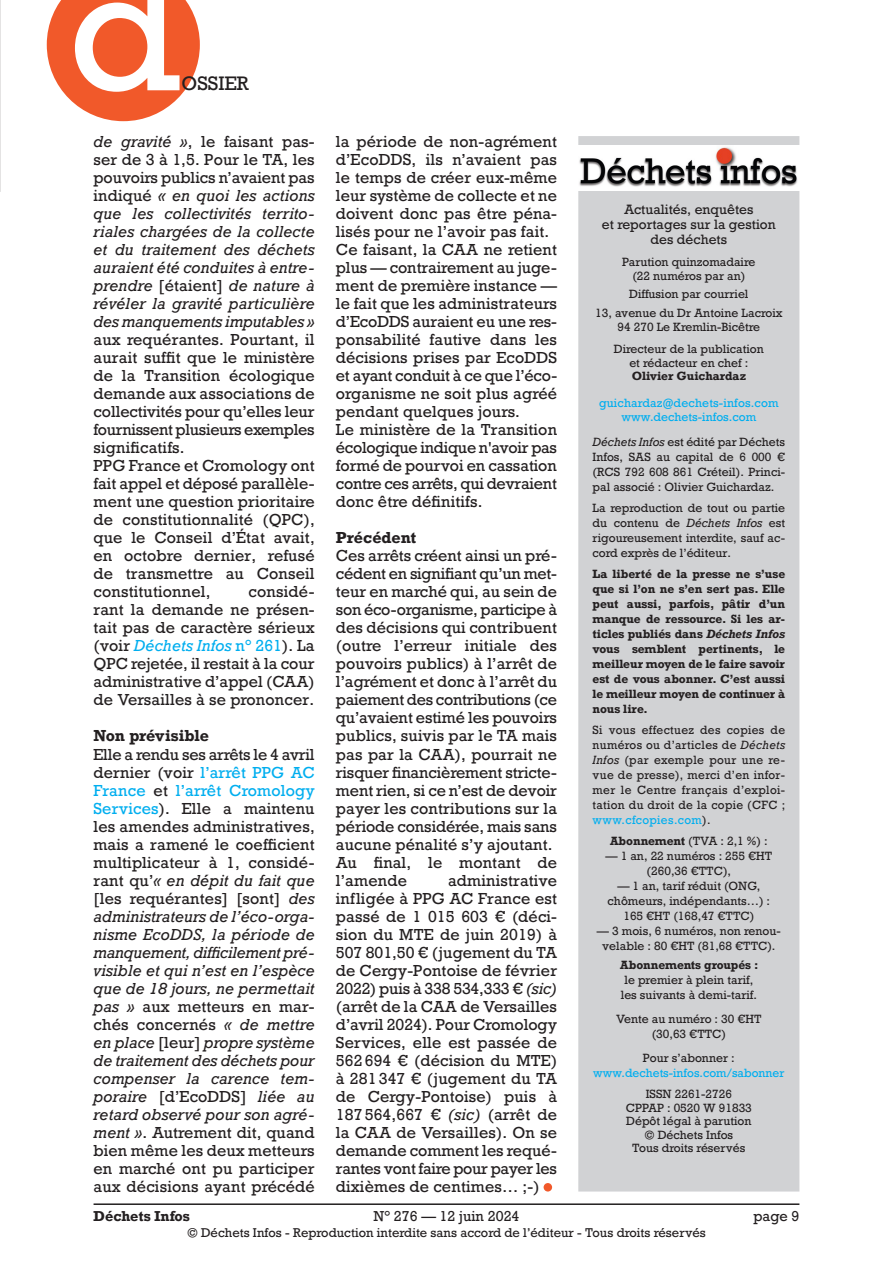
<style>
.page{position:relative;width:893px;height:1263px;background:#fff}
.page>*{position:absolute;margin:0;border:0;box-sizing:border-box;transform-origin:0 0}
.t1{font:166.5px "Rockwell";color:#fff}
.t2{font:18.3px "Rockwell";color:#231f20}
.Texte_courant{font:15px/18px "Rockwell";letter-spacing:.01em;color:#231f20;text-align:justify}
.Texte_courant-2{font:700 15px "Rockwell";letter-spacing:-.005em;color:#231f20}
.t3{font:13.5px "Rockwell";color:#231f20}
.t4{font:700 13.5px "Rockwell";color:#231f20}
.t5{font:12.75px/15.3px "Rockwell";color:#231f20;text-align:center}
.t6{font:12px "Rockwell";color:#231f20}
.t7{font:11.25px/15px "Rockwell";color:#231f20;text-align:center}
.t8{font:700 11.25px/15px "Rockwell";color:#231f20;text-align:justify}
.Intertitre_petit{font:11.25px/15px "Rockwell";color:#00aeef;text-align:center}
.s1{font-style:italic}
.s2{font-style:italic;color:#00aeef}
.s3{color:#00aeef}
.s4{font-weight:700}
.s5{color:#231f20}
</style>
<div class="page">
<hr style="left:94px;top:1203px;width:705px;height:2px;background:#231f20">
<svg style="left:0;top:0;width:1px;height:192px"></svg>
<div style="left:579px;top:137px;width:220px;height:1054px;background:#d1d2d4"></div>
<div style="left:578px;top:136px;width:221px;height:1055px;border:2px solid #d1d2d4"></div>
<div style="left:578px;top:185px;width:222px;height:6px;background:#fff"></div>
<img style="left:578px;top:145px;width:221px;height:42px">
<div style="left:544px;top:1183px;width:8px;height:8px;background:#f1592a;border-radius:50%"></div>
<svg style="left:47px;top:0;width:153px;height:121px;background:#f3734b"></svg>
<h1 class="t1" style="left:69px;top:-73px;width:114px">d</h1>
<p class="t2" style="left:182px;top:72px;width:69px">OSSIER</p>
<p class="Texte_courant" style="left:94px;top:133px;width:223px"><span class="s1">de gravité »</span>, le faisant pas&shy;ser de 3 à 1,5. Pour le TA, les pouvoirs publics n’avaient pas indiqué <span class="s1">« en quoi les actions que les collectivités territo&shy;riales chargées de la collecte et du traitement des déchets auraient été conduites à entre&shy;prendre</span> [étaient] <span class="s1">de nature à révéler la gravité particulière des manquements imputables » </span>aux requérantes. Pourtant, il aurait suffit que le ministère de la Transition écologique demande aux associations de collectivités pour qu’elles leur fournissent plusieurs exemples significatifs.</p>
<p class="Texte_courant" style="left:94px;top:457px;width:223px">PPG France et Cromology ont fait appel et déposé parallèle&shy;ment une question prioritaire de constitutionnalité (QPC), que le Conseil d’État avait, en octobre dernier, refusé de transmettre au Conseil constitutionnel,</p>
<p class="Texte_courant" style="left:94px;top:583px;width:223px;text-indent:155px">considé&shy;rant la demande ne présen&shy;tait pas de caractère sérieux (voir <span class="s2">Déchets Infos</span> <span class="s3">n° 261</span>). La QPC rejetée, il restait à la cour administrative d’appel (CAA) de Versailles à se prononcer.</p>
<p class="Texte_courant-2" style="left:94px;top:726px;width:117px">Non prévisible</p>
<p class="Texte_courant" style="left:94px;top:745px;width:223px">Elle a rendu ses arrêts le 4 avril dernier (voir <span class="s3">l’arrêt PPG AC France</span> et <span class="s3">l’arrêt Cromology Services</span>). Elle a maintenu les amendes administratives, mais a ramené le coefficient multiplicateur à 1, considé&shy;rant qu’<span class="s1">« en dépit du fait que </span>[les requérantes] [sont] <span class="s1">des administrateurs de l’éco-orga&shy;nisme EcoDDS, la période de manquement, difficilement pré&shy;visible et qui n’est en l’espèce que de 18 jours, ne permettait pas »</span> aux metteurs en mar&shy;chés concernés <span class="s1">« de mettre en place</span> [leur] <span class="s1">propre système de traitement des déchets pour compenser la carence tem&shy;poraire</span> [d’EcoDDS] <span class="s1">liée au retard observé pour son agré&shy;ment »</span>. Autrement dit, quand bien même les deux metteurs en marché ont pu participer aux décisions ayant précédé</p>
<p class="Texte_courant" style="left:336px;top:133px;width:223px">la période de non-agrément d’EcoDDS, ils n’avaient pas le temps de créer eux-même leur système de collecte et ne doivent donc pas être péna&shy;lisés pour ne l’avoir pas fait.</p>
<p class="Texte_courant" style="left:336px;top:241px;width:223px">Ce faisant, la CAA ne retient plus — contrairement au juge&shy;ment de première instance — le fait que les administrateurs d’EcoDDS auraient eu une res&shy;ponsabilité fautive dans les décisions prises par EcoDDS et ayant conduit à ce que l’éco&shy;organisme ne soit plus agréé pendant quelques jours.</p>
<p class="Texte_courant" style="left:336px;top:421px;width:223px">Le ministère de la Transition écologique indique n'avoir pas formé de pourvoi en cassation contre ces arrêts, qui devraient donc être définitifs.</p>
<p class="Texte_courant-2" style="left:336px;top:528px;width:82px">Précédent</p>
<p class="Texte_courant" style="left:336px;top:547px;width:223px">Ces arrêts créent ainsi un pré&shy;cédent en signifiant qu’un met&shy;teur en marché qui, au sein de son éco-organisme, participe à des décisions qui contribuent (outre l’erreur initiale des pouvoirs publics) à l’arrêt de l’agrément et donc à l’arrêt du paiement des contributions (ce qu’avaient estimé les pouvoirs publics, suivis par le TA mais pas par la CAA), pourrait ne risquer financièrement stricte&shy;ment rien, si ce n’est de devoir payer les contributions sur la période considérée, mais sans aucune pénalité s’y ajoutant.</p>
<p class="Texte_courant" style="left:336px;top:853px;width:223px">Au final, le montant de l’amende</p>
<p class="Texte_courant" style="left:336px;top:871px;width:223px;text-indent:112px">administrative infligée à PPG AC France est passé de 1 015 603 € (déci&shy;sion du MTE de juin 2019) à 507 801,50 € (jugement du TA de Cergy-Pontoise de février 2022) puis à 338 534,333 € <span class="s1">(sic) </span>(arrêt de la CAA de Versailles d’avril 2024). Pour Cromology Services, elle est passée de 562694 € (décision du MTE) à 281347 € (jugement du TA de Cergy-Pontoise) puis à 187564,667 € <span class="s1">(sic)</span> (arrêt de la CAA de Versailles). On se demande comment les requé&shy;rantes vont faire pour payer les dixièmes de centimes… ;-)</p>
<p class="t5" style="left:602px;top:202px;width:175px">Actualités, enquêtes<br>et reportages sur la gestion des déchets</p>
<p class="t7" style="left:622px;top:256px;width:135px;line-height:13.5px">Parution quinzomadaire (22 numéros par an)</p>
<p class="t7" style="left:629px;top:286px;width:121px">Diffusion par courriel</p>
<p class="t7" style="left:595px;top:306px;width:189px">13, avenue du Dr Antoine Lacroix</p>
<p class="t7" style="left:618px;top:319px;width:144px">94 270 Le Kremlin-Bicêtre</p>
<p class="t7" style="left:614px;top:342px;width:152px;line-height:13.5px">Directeur de la publication et rédacteur en chef :</p>
<p class="t8" style="left:632px;top:368px;width:116px">Olivier Guichardaz</p>
<p class="Intertitre_petit" style="left:599px;top:396px;width:181px">guichardaz@dechets-infos.com</p>
<p class="Intertitre_petit" style="left:621px;top:409px;width:136px">www.dechets-infos.com</p>
<p class="t7" style="left:593px;top:435px;width:194px;text-align:justify"><span class="s1">Déchets Infos</span> est édité par Déchets Infos, SAS au capital de 6 000 € (RCS 792 608 861 Créteil). Princi&shy;pal associé : Olivier Guichardaz.</p>
<p class="t7" style="left:593px;top:501px;width:194px;text-align:justify">La reproduction de tout ou partie du contenu de <span class="s1">Déchets Infos</span> est rigoureusement interdite, sauf ac&shy;cord exprès de l’éditeur.</p>
<p class="t8" style="left:593px;top:566px;width:194px">La liberté de la presse ne s’use que si l’on ne s’en sert pas. Elle peut aussi, parfois, pâtir d’un manque de ressource. Si les ar&shy;ticles publiés dans <span class="s1">Déchets Infos </span>vous semblent pertinents, le meilleur moyen de le faire savoir est de vous abonner. C’est aussi le meilleur moyen de continuer à nous lire.</p>
<p class="t7" style="left:593px;top:723px;width:194px;text-align:justify">Si vous effectuez des copies de numéros ou d’articles de <span class="s1">Déchets Infos</span> (par exemple pour une re&shy;vue de presse), merci d’en infor&shy;mer le Centre français d’exploi&shy;tation du droit de la copie (CFC ; <span class="s3">www.cfcopies.com</span>).</p>
<p class="t7" style="left:610px;top:834px;width:159px"><span class="s4">Abonnement</span> (TVA : 2,1 %) :</p>
<p class="t7" style="left:605px;top:849px;width:168px">— 1 an, 22 numéros : 255 €HT (260,36 €TTC),</p>
<p class="t7" style="left:608px;top:879px;width:164px">— 1 an, tarif réduit (ONG, chômeurs, indépendants…) :<br>165 €HT (168,47 €TTC)</p>
<p class="t7" style="left:597px;top:924px;width:186px">— 3 mois, 6 numéros, non renou&shy;velable : 80 €HT (81,68 €TTC).</p>
<p class="t7" style="left:620px;top:958px;width:140px"><span class="s4">Abonnements groupés : </span>le premier à plein tarif, les suivants à demi-tarif.</p>
<p class="t7" style="left:616px;top:1012px;width:147px">Vente au numéro : 30 €HT (30,63 €TTC)</p>
<p class="Intertitre_petit" style="left:593px;top:1051px;width:193px"><span class="s5">Pour s’abonner : </span>www.dechets-infos.com/sabonner</p>
<p class="t7" style="left:646px;top:1087px;width:88px">ISSN 2261-2726</p>
<p class="t7" style="left:626px;top:1100px;width:128px">CPPAP : 0520 W 91833</p>
<p class="t7" style="left:626px;top:1114px;width:127px">Dépôt légal à parution</p>
<p class="t7" style="left:644px;top:1127px;width:90px">© Déchets Infos</p>
<p class="t7" style="left:632px;top:1141px;width:115px">Tous droits réservés</p>
<p class="t4" style="left:94px;top:1207px;width:98px">Déchets Infos</p>
<p class="t3" style="left:373px;top:1207px;width:148px">N° 276 — 12 juin 2024</p>
<p class="t3" style="left:753px;top:1207px;width:48px">page 9</p>
<p class="t6" style="left:187px;top:1225px;width:520px">© Déchets Infos - Reproduction interdite sans accord de l’éditeur - Tous droits réservés</p>
</div>
